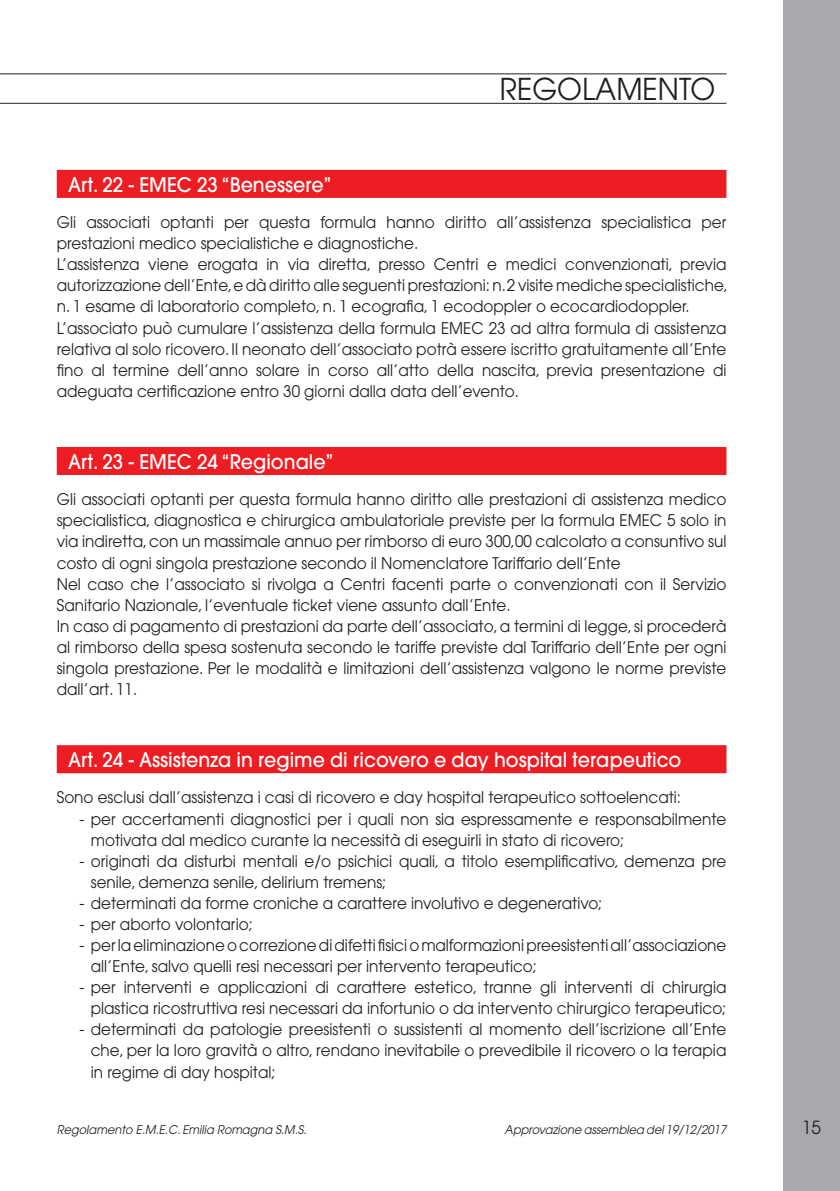
<style>
.page{position:relative;width:840px;height:1191px;background:#fff}
.page>*{position:absolute;margin:0;border:0;box-sizing:border-box;transform-origin:0 0}
.t1{font:30px "Avant Garde";color:#231f20;scale:.95 1}
.t2{font:500 20px "Avant Garde";color:#fff;scale:.95 1}
.t3{font:18px "Avant Garde";color:#231f20;scale:.95 1}
.t4{font:16px/21px "Avant Garde";color:#231f20;scale:.95 1}
.t5{font:italic 12px "Avant Garde";color:#231f20;scale:.95 1}
</style>
<div class="page">
<div style="left:782px;top:0;width:57px;height:1191px;background:#a8a9ad"></div>
<hr style="left:0;top:73px;width:726px;height:1px;background:#231f20">
<hr style="left:0;top:103px;width:726px;height:1px;background:#231f20">
<div style="left:57px;top:170px;width:669px;height:28px;background:#ee1d23"></div>
<div style="left:57px;top:447px;width:669px;height:28px;background:#ee1d23"></div>
<div style="left:57px;top:745px;width:669px;height:28px;background:#ee1d23"></div>
<h1 class="t1" style="left:499px;top:71px;width:228px">REGOLAMENTO</h1>
<p class="t2" style="left:68px;top:172px;width:279px">Art. 22 - EMEC 23 “Benessere”</p>
<p class="t4" style="left:57px;top:212px;width:707px">Gli associati optanti per questa formula hanno diritto all’assistenza specialistica per prestazioni medico specialistiche e diagnostiche.<br>L’assistenza viene erogata in via diretta, presso Centri e medici convenzionati, previa autorizzazione dell’Ente, e dà diritto alle seguenti prestazioni: n. 2 visite mediche specialistiche, n. 1 esame di laboratorio completo, n. 1 ecografia, 1 ecodoppler o ecocardiodoppler.<br>L’associato può cumulare l’assistenza della formula EMEC 23 ad altra formula di assistenza relativa al solo ricovero. Il neonato dell’associato potrà essere iscritto gratuitamente all’Ente fino al termine dell’anno solare in corso all’atto della nascita, previa presentazione di adeguata certificazione entro 30 giorni dalla data dell’evento.</p>
<p class="t2" style="left:68px;top:449px;width:281px">Art. 23 - EMEC 24 “Regionale”</p>
<p class="t4" style="left:57px;top:489px;width:706px">Gli associati optanti per questa formula hanno diritto alle prestazioni di assistenza medico specialistica, diagnostica e chirurgica ambulatoriale previste per la formula EMEC 5 solo in via indiretta, con un massimale annuo per rimborso di euro 300,00 calcolato a consuntivo sul costo di ogni singola prestazione secondo il Nomenclatore Tariffario dell’Ente<br>Nel caso che l’associato si rivolga a Centri facenti parte o convenzionati con il Servizio Sanitario Nazionale, l’eventuale ticket viene assunto dall’Ente.<br>In caso di pagamento di prestazioni da parte dell’associato, a termini di legge, si procederà al rimborso della spesa sostenuta secondo le tariffe previste dal Tariffario dell’Ente per ogni singola prestazione. Per le modalità e limitazioni dell’assistenza valgono le norme previste dall’art. 11.</p>
<p class="t2" style="left:68px;top:747px;width:646px">Art. 24 - Assistenza in regime di ricovero e day hospital terapeutico</p>
<p class="t4" style="left:57px;top:787px;width:658px">Sono esclusi dall’assistenza i casi di ricovero e day hospital terapeutico sottoelencati:</p>
<p class="t4" style="left:91px;top:808px;width:670px;text-indent:-11px">- per accertamenti diagnostici per i quali non sia espressamente e responsabilmente motivata dal medico curante la necessità di eseguirli in stato di ricovero;</p>
<p class="t4" style="left:91px;top:850px;width:670px;text-indent:-11px">- originati da disturbi mentali e/o psichici quali, a titolo esemplificativo, demenza pre senile, demenza senile, delirium tremens;</p>
<p class="t4" style="left:79px;top:892px;width:551px">- determinati da forme croniche a carattere involutivo e degenerativo;</p>
<p class="t4" style="left:79px;top:913px;width:184px">- per aborto volontario;</p>
<p class="t4" style="left:91px;top:934px;width:670px;text-indent:-11px">- per la eliminazione o correzione di difetti fisici o malformazioni preesistenti all’associazione all’Ente, salvo quelli resi necessari per intervento terapeutico;</p>
<p class="t4" style="left:79px;top:976px;width:682px;text-align:right">- per interventi e applicazioni di carattere estetico, tranne gli interventi di chirurgia plastica ricostruttiva resi necessari da infortunio o da intervento chirurgico terapeutico;</p>
<p class="t4" style="left:91px;top:1019px;width:670px;text-align:justify;text-indent:-11px">- determinati da patologie preesistenti o sussistenti al momento dell’iscrizione all’Ente che, per la loro gravità o altro, rendano inevitabile o prevedibile il ricovero o la terapia in regime di day hospital;</p>
<p class="t5" style="left:57px;top:1122px;width:264px">Regolamento E.M.E.C. Emilia Romagna S.M.S.</p>
<p class="t5" style="left:504px;top:1122px;width:235px">Approvazione assemblea del 19/12/2017</p>
<p class="t3" style="left:801px;top:1117px;width:21px">15</p>
</div>
